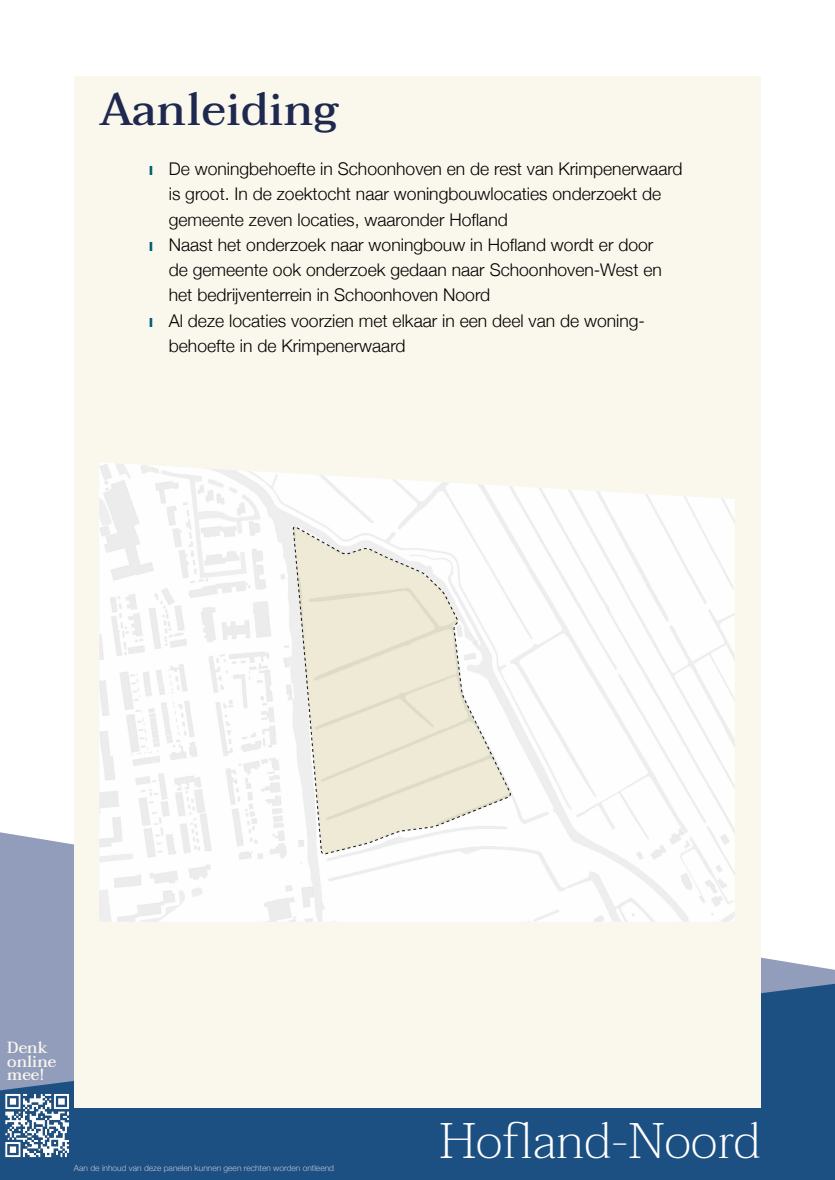
<style>
.page{position:relative;width:835px;height:1180px;background:#fff}
.page>*{position:absolute;margin:0;border:0;box-sizing:border-box;transform-origin:0 0}
.t1{font:200 49.7px "Taviraj";color:#fff}
.t2{font:500 45.5px "Taviraj";letter-spacing:.01em;color:#1f294f}
.t3{font:300 17.5px "Helvetica Neue";color:#000}
.t4{font:500 16.1px/13.6px "Taviraj";color:#faf8ec}
.t5{font:300 8.4px "Helvetica Neue";color:#bec2d7}
.s1{font-weight:700;color:#005e71}
</style>
<div class="page">
<svg style="left:0;top:832px;width:834px;height:151px;fill:#929dbc"></svg>
<svg style="left:0;top:983px;width:834px;height:197px;background:#2d5b8a"></svg>
<div style="left:74px;top:77px;width:686px;height:1031px;background:#faf8ec"></div>
<img style="left:99px;top:462px;width:635px;height:459px">
<svg style="left:293px;top:527px;width:217px;height:326px;background:#efece0"></svg>
<h2 class="t2" style="left:99px;top:73px;width:240px">Aanleiding</h2>
<p class="t3" style="left:149px;top:155px;width:535px"><span class="s1">ı</span> De woningbehoefte in Schoonhoven en de rest van Krimpenerwaard</p>
<p class="t3" style="left:169px;top:180px;width:494px">is groot. In de zoektocht naar woningbouwlocaties onderzoekt de</p>
<p class="t3" style="left:169px;top:205px;width:340px">gemeente zeven locaties, waaronder Hofland</p>
<p class="t3" style="left:149px;top:230px;width:506px"><span class="s1">ı</span> Naast het onderzoek naar woningbouw in Hofland wordt er door</p>
<p class="t3" style="left:169px;top:256px;width:494px">de gemeente ook onderzoek gedaan naar Schoonhoven-West en</p>
<p class="t3" style="left:169px;top:281px;width:323px">het bedrijventerrein in Schoonhoven Noord</p>
<p class="t3" style="left:149px;top:306px;width:497px"><span class="s1">ı</span> Al deze locaties voorzien met elkaar in een deel van de woning-</p>
<p class="t3" style="left:169px;top:331px;width:238px">behoefte in de Krimpenerwaard</p>
<p class="t4" style="left:7px;top:1041px;width:51px">Denk online mee!</p>
<p class="t5" style="left:74px;top:1161px;width:261px">Aan de inhoud van deze panelen kunnen geen rechten worden ontleend</p>
<h1 class="t1" style="left:439px;top:1102px;width:323px">Hofland-Noord</h1>
</div>
